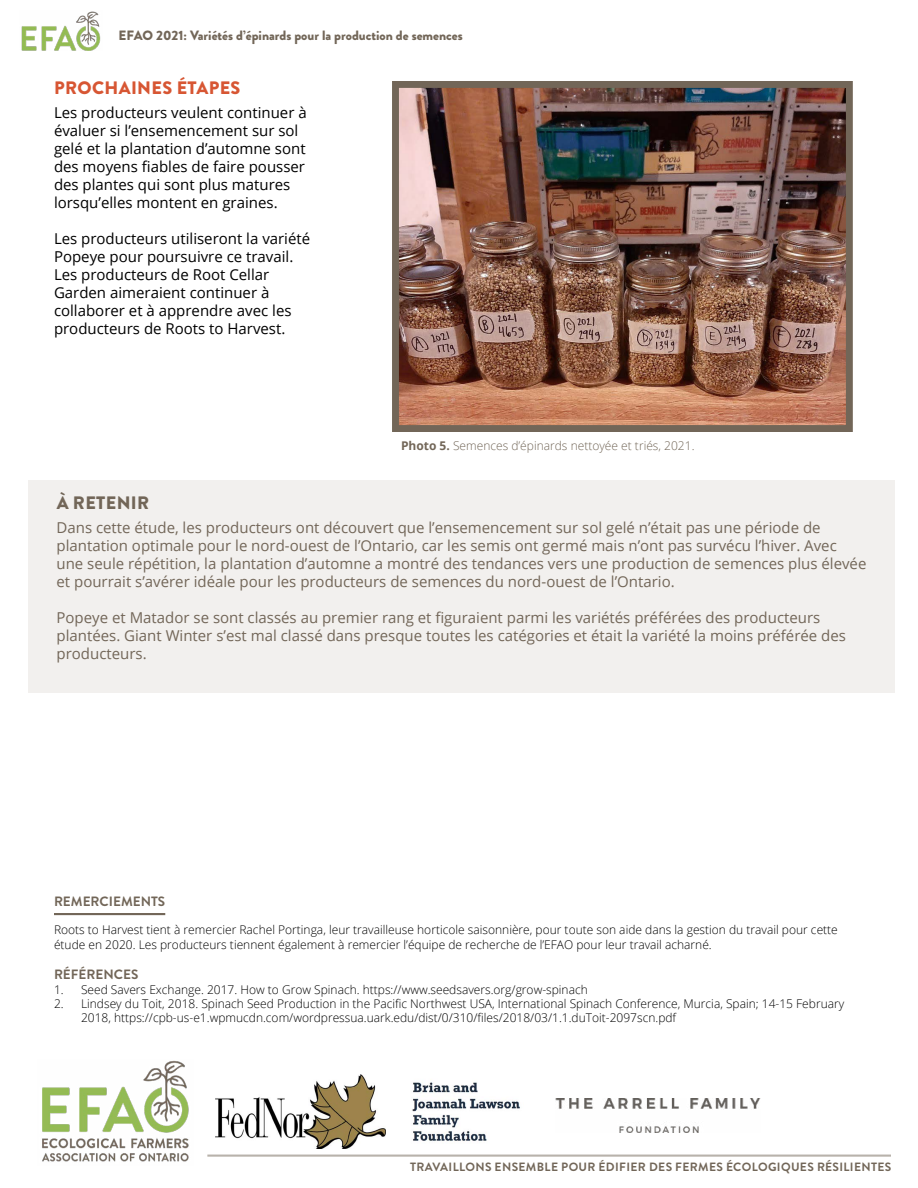
<style>
.page{position:relative;width:918px;height:1188px;background:#fff}
.page>*{position:absolute;margin:0;border:0;box-sizing:border-box;transform-origin:0 0}
.t1{font:900 18px "Brandon Grotesque";letter-spacing:.02em;color:#d75633}
.t2{font:900 18px "Brandon Grotesque";letter-spacing:.02em;color:#726658}
.t3{font:15px/18px "Open Sans";color:#726658}
.t4{font:15px/18px "Open Sans";color:#000}
.t5{font:900 13.5px "Brandon Grotesque";color:#726658}
.t6{font:700 13.5px "Brandon Grotesque";color:#726658}
.t7{font:300 12px/14.4px "Open Sans";color:#000}
.t8{font:700 12px "Brandon Grotesque";letter-spacing:.03em;color:#726658}
.t9{font:300 12px "Open Sans";color:#726658}
.s1{font-weight:700}
</style>
<div class="page">
<img style="left:42px;top:1060px;width:147px;height:102px">
<div style="left:28px;top:480px;width:867px;height:213px;background:#f2f0ee"></div>
<img style="left:21px;top:11px;width:80px;height:40px">
<hr style="left:207px;top:1155px;width:684px;height:2px;background:#726658">
<hr style="left:54px;top:913px;width:111px;height:2px;background:#726658">
<img style="left:412px;top:1082px;width:108px;height:59px">
<img style="left:556px;top:1098px;width:205px;height:34px">
<img style="left:400px;top:89px;width:445px;height:335px">
<div style="left:392px;top:81px;width:461px;height:351px;border:7px solid #726658"></div>
<img style="left:216px;top:1074px;width:169px;height:75px">
<p class="t5" style="left:119px;top:26px;width:346px">EFAO 2021: Variétés d’épinards pour la production de semences</p>
<p class="t1" style="left:54px;top:75px;width:188px">PROCHAINES ÉTAPES</p>
<p class="t4" style="left:54px;top:104px;width:254px">Les producteurs veulent continuer à évaluer si l’ensemencement sur sol gelé et la plantation d’automne sont des moyens fiables de faire pousser des plantes qui sont plus matures lorsqu’elles montent en graines.</p>
<p class="t4" style="left:54px;top:230px;width:258px">Les producteurs utiliseront la variété Popeye pour poursuivre ce travail.<br>Les producteurs de Root Cellar Garden aimeraient continuer à collaborer et à apprendre avec les producteurs de Roots to Harvest.</p>
<p class="t9" style="left:401px;top:438px;width:295px"><span class="s1">Photo 5.</span> Semences d’épinards nettoyée et triés, 2021.</p>
<p class="t2" style="left:57px;top:490px;width:94px">À RETENIR</p>
<p class="t3" style="left:57px;top:519px;width:811px">Dans cette étude, les producteurs ont découvert que l’ensemencement sur sol gelé n’était pas une période de plantation optimale pour le nord-ouest de l’Ontario, car les semis ont germé mais n’ont pas survécu l’hiver. Avec une seule répétition, la plantation d’automne a montré des tendances vers une production de semences plus élevée et pourrait s’avérer idéale pour les producteurs de semences du nord-ouest de l’Ontario.</p>
<p class="t3" style="left:57px;top:609px;width:791px">Popeye et Matador se sont classés au premier rang et figuraient parmi les variétés préférées des producteurs plantées. Giant Winter s’est mal classé dans presque toutes les catégories et était la variété la moins préférée des producteurs.</p>
<p class="t6" style="left:54px;top:892px;width:113px">REMERCIEMENTS</p>
<p class="t7" style="left:54px;top:922px;width:785px">Roots to Harvest tient à remercier Rachel Portinga, leur travailleuse horticole saisonnière, pour toute son aide dans la gestion du travail pour cette étude en 2020. Les producteurs tiennent également à remercier l’équipe de recherche de l’EFAO pour leur travail acharné.</p>
<p class="t6" style="left:54px;top:965px;width:86px">RÉFÉRENCES</p>
<p class="t7" style="left:54px;top:982px;width:535px">1. Seed Savers Exchange. 2017. How to Grow Spinach. https://www.seedsavers.org/grow-spinach</p>
<p class="t7" style="left:81px;top:996px;width:765px;text-indent:-27px">2. Lindsey du Toit, 2018. Spinach Seed Production in the Pacific Northwest USA, International Spinach Conference, Murcia, Spain; 14-15 February<br>2018, https://cpb-us-e1.wpmucdn.com/wordpressua.uark.edu/dist/0/310/files/2018/03/1.1.duToit-2097scn.pdf</p>
<p class="t8" style="left:410px;top:1159px;width:483px">TRAVAILLONS ENSEMBLE POUR ÉDIFIER DES FERMES ÉCOLOGIQUES RÉSILIENTES</p>
</div>
